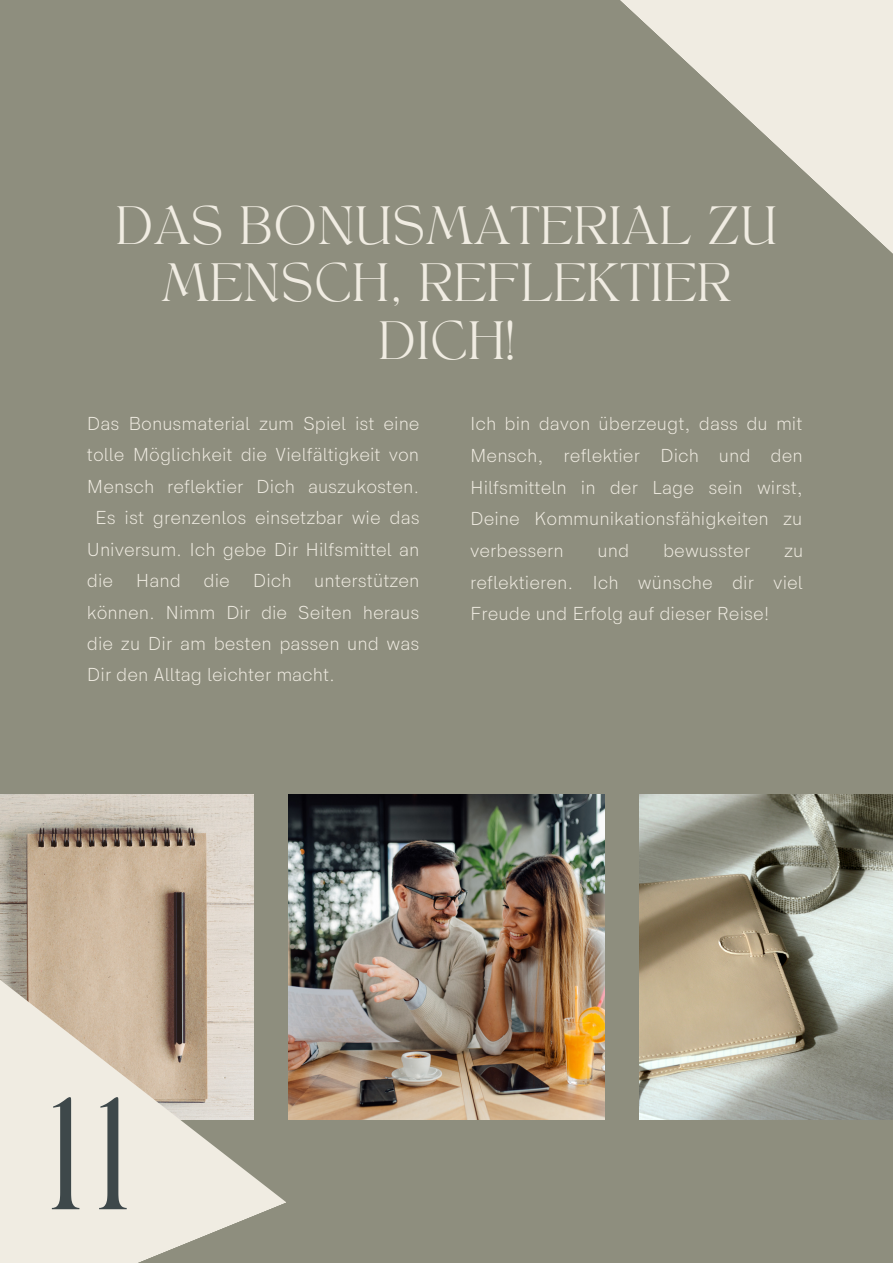
<style>
.page{position:relative;width:893px;height:1264px;background:#fff}
.page>*{position:absolute;margin:0;border:0;box-sizing:border-box;transform-origin:0 0}
.t1{font:109.35px "TANAEGEAN";color:#3e484a}
.t2{font:37.65px/57.3px "TANAEGEAN";letter-spacing:.03em;color:#f0ece2;text-align:center}
.t3{font:300 18.9px/31.7px "HK Sentiments";color:#f0ece2;text-align:justify}
</style>
<div class="page">
<div style="left:0;top:0;width:892px;height:1262px;background:#8e8e7e"></div>
<img style="left:0;top:794px;width:253px;height:177px">
<img style="left:288px;top:794px;width:316px;height:325px">
<img style="left:639px;top:794px;width:253px;height:325px">
<svg style="left:620px;top:0;width:272px;height:253px"></svg>
<svg style="left:0;top:971px;width:286px;height:291px;fill:#f0ece2"></svg>
<h2 class="t2" style="left:116px;top:203px;width:662px">DAS BONUSMATERIAL ZU<br>MENSCH, REFLEKTIER<br>DICH!</h2>
<p class="t3" style="left:87px;top:408px;width:334px">Das Bonusmaterial zum Spiel ist eine</p>
<p class="t3" style="left:87px;top:439px;width:334px">tolle Möglichkeit die Vielfältigkeit von</p>
<p class="t3" style="left:87px;top:471px;width:334px">Mensch reflektier Dich auszukosten.</p>
<p class="t3" style="left:95px;top:502px;width:326px">Es ist grenzenlos einsetzbar wie das</p>
<p class="t3" style="left:87px;top:534px;width:334px">Universum. Ich gebe Dir Hilfsmittel an</p>
<p class="t3" style="left:87px;top:565px;width:334px">die Hand die Dich unterstützen</p>
<p class="t3" style="left:87px;top:597px;width:334px">können. Nimm Dir die Seiten heraus</p>
<p class="t3" style="left:87px;top:628px;width:334px">die zu Dir am besten passen und was</p>
<p class="t3" style="left:87px;top:660px;width:250px">Dir den Alltag leichter macht.</p>
<p class="t3" style="left:470px;top:408px;width:334px">Ich bin davon überzeugt, dass du mit Mensch, reflektier Dich und den Hilfsmitteln in der Lage sein wirst, Deine Kommunikationsfähigkeiten zu verbessern</p>
<p class="t3" style="left:597px;top:535px;width:33px">und</p>
<p class="t3" style="left:663px;top:535px;width:89px">bewusster</p>
<p class="t3" style="left:470px;top:535px;width:335px;text-indent:314px">zu reflektieren. Ich wünsche dir viel Freude und Erfolg auf dieser Reise!</p>
<h1 class="t1" style="left:47px;top:1092px;width:85px">11</h1>
</div>
